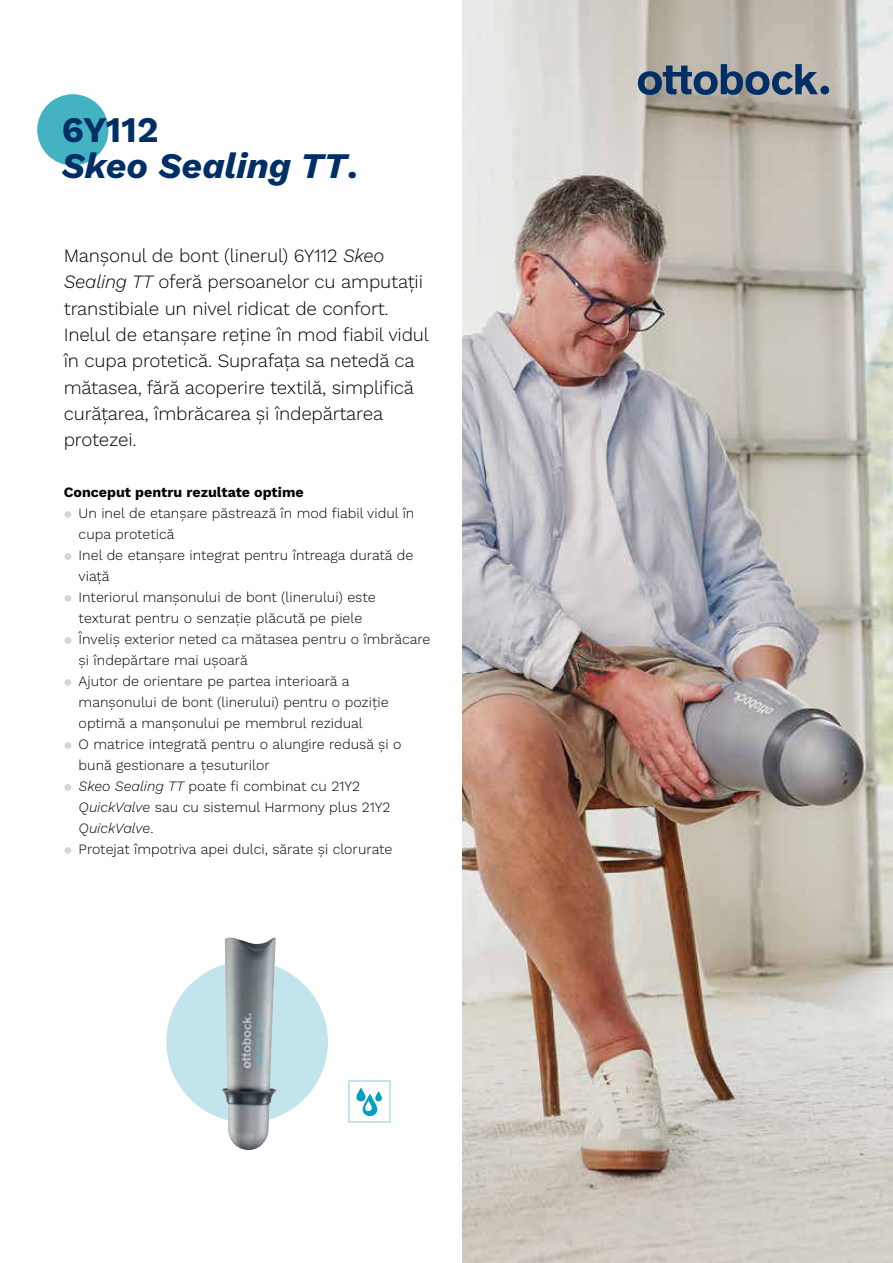
<style>
.page{position:relative;width:893px;height:1263px;background:#fff}
.page>*{position:absolute;margin:0;border:0;box-sizing:border-box;transform-origin:0 0}
.t1{font:italic 700 36px/36px "Work Sans";color:#002f66}
.t2{font:300 18.75px/26.2px "Work Sans";letter-spacing:-.01em;color:#000}
.t3{font:300 14.25px "Work Sans";color:#000}
.t4{font:700 14.25px "Work Sans";color:#000}
.t5{font:italic 300 14.25px "Work Sans";color:#000}
.s1{font-style:normal}
.s2{font-style:italic}
.s3{color:#d2d6dd}
</style>
<div class="page">
<img style="left:462px;top:0;width:431px;height:1263px">
<div style="left:37px;top:94px;width:71px;height:71px;background:#43b2c2;border-radius:50%"></div>
<div style="left:166px;top:961px;width:162px;height:161px;background:#c2e4ed;border-radius:50%"></div>
<img style="left:221px;top:937px;width:56px;height:213px">
<div style="left:348px;top:1080px;width:42px;height:42px;background:#c2e4ed"></div>
<div style="left:350px;top:1082px;width:39px;height:39px;background:#fff"></div>
<svg style="left:356px;top:1087px;width:26px;height:30px"></svg>
<div style="left:820px;top:86px;width:9px;height:8px;background:#002f66;border-radius:50%"></div>
<svg style="left:638px;top:64px;width:180px;height:31px;background:#657689"></svg>
<h1 class="t1" style="left:62px;top:110px;width:297px"><span class="s1">6Y112<br></span>Skeo Sealing TT<span class="s1">.</span></h1>
<p class="t2" style="left:64px;top:242px;width:367px">Manșonul de bont (linerul) 6Y112 <span class="s2">Skeo Sealing TT</span> oferă persoanelor cu amputații transtibiale un nivel ridicat de confort.<br>Inelul de etanșare reține în mod fiabil vidul în cupa protetică. Suprafața sa netedă ca mătasea, fără acoperire textilă, simplifică curățarea, îmbrăcarea și îndepărtarea protezei.</p>
<p class="t4" style="left:64px;top:481px;width:241px">Conceput pentru rezultate optime</p>
<p class="t3" style="left:64px;top:502px;width:352px"><span class="s3">⚫</span> Un inel de etanșare păstrează în mod fiabil vidul în</p>
<p class="t3" style="left:79px;top:523px;width:97px">cupa protetică</p>
<p class="t3" style="left:64px;top:544px;width:351px"><span class="s3">⚫</span> Inel de etanșare integrat pentru întreaga durată de</p>
<p class="t3" style="left:79px;top:565px;width:33px">viață</p>
<p class="t3" style="left:64px;top:586px;width:314px"><span class="s3">⚫</span> Interiorul manșonului de bont (linerului) este</p>
<p class="t3" style="left:79px;top:607px;width:285px">texturat pentru o senzație plăcută pe piele</p>
<p class="t3" style="left:64px;top:628px;width:368px"><span class="s3">⚫</span> Înveliș exterior neted ca mătasea pentru o îmbrăcare</p>
<p class="t3" style="left:79px;top:649px;width:171px">și îndepărtare mai ușoară</p>
<p class="t3" style="left:64px;top:670px;width:287px"><span class="s3">⚫</span> Ajutor de orientare pe partea interioară a</p>
<p class="t3" style="left:79px;top:691px;width:311px">manșonului de bont (linerului) pentru o poziție</p>
<p class="t3" style="left:79px;top:712px;width:286px">optimă a manșonului pe membrul rezidual</p>
<p class="t3" style="left:64px;top:733px;width:339px"><span class="s3">⚫</span> O matrice integrată pentru o alungire redusă și o</p>
<p class="t3" style="left:79px;top:754px;width:193px">bună gestionare a țesuturilor</p>
<p class="t3" style="left:64px;top:775px;width:298px"><span class="s3">⚫</span> <span class="s2">Skeo Sealing TT</span> poate fi combinat cu 21Y2</p>
<p class="t3" style="left:79px;top:796px;width:313px"><span class="s2">QuickValve</span> sau cu sistemul Harmony plus 21Y2</p>
<p class="t5" style="left:79px;top:817px;width:76px">QuickValve<span class="s1">.</span></p>
<p class="t3" style="left:64px;top:839px;width:330px"><span class="s3">⚫</span> Protejat împotriva apei dulci, sărate și clorurate</p>
</div>
